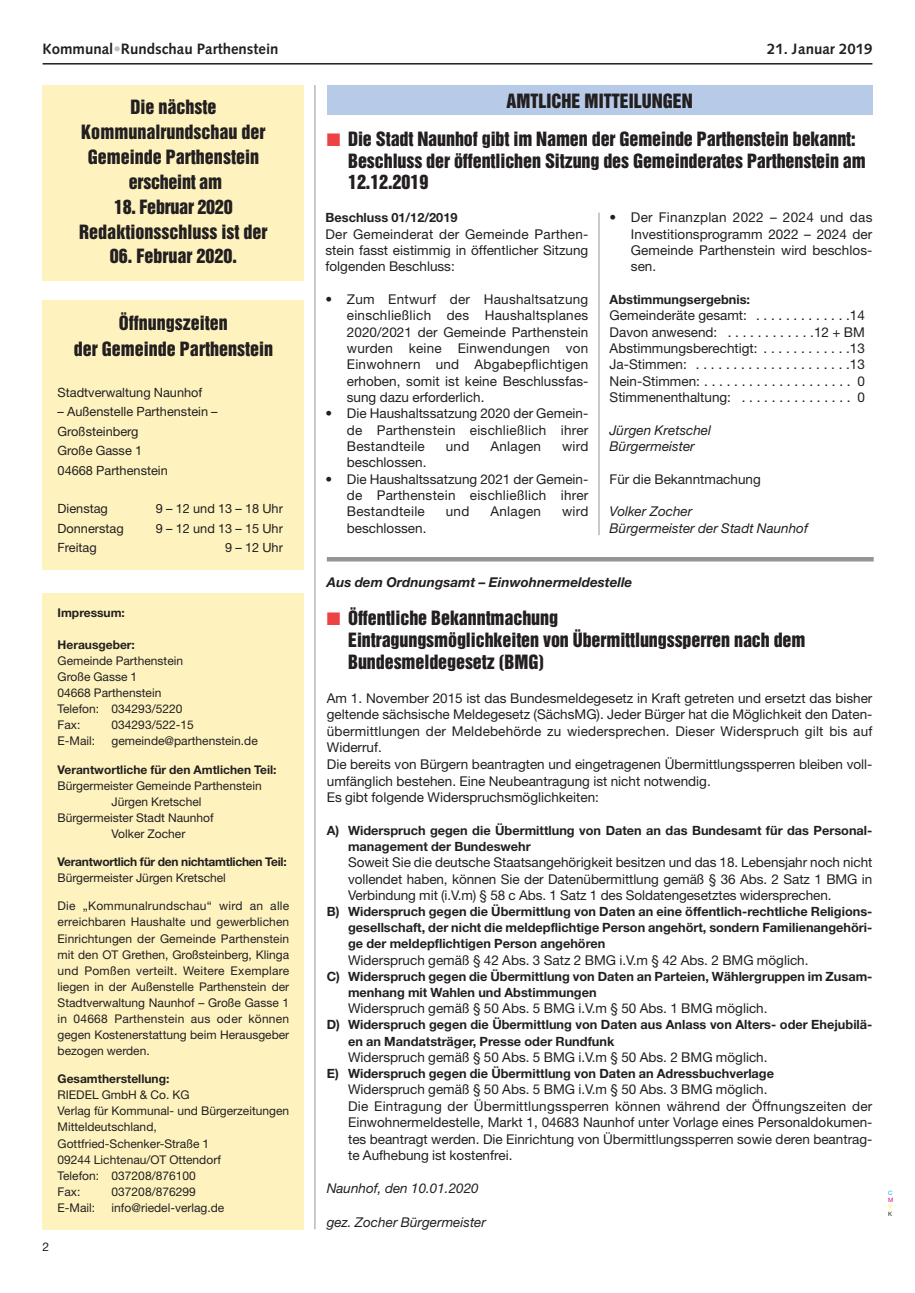
<style>
.page{position:relative;width:915px;height:1293px;background:#fff}
.page>*{position:absolute;margin:0;border:0;box-sizing:border-box;transform-origin:0 0}
.t1{font:18px/24.8px "Helvetica Inserat";letter-spacing:-.005em;color:#231f20;text-align:center}
.t2{font:700 15px "Syntax";color:#231f20}
.t3{font:13.5px/16.4px "Helvetica Neue";color:#231f20;text-align:justify}
.t4{font:italic 13.5px/16.4px "Helvetica Neue";color:#231f20}
.t5{font:italic 700 13.5px "Helvetica Neue";color:#231f20}
.t6{font:13.5px "Helvetica Neue";letter-spacing:.02em;color:#231f20}
.t7{font:700 12.75px/16.2px "Helvetica Neue";color:#231f20}
.t8{font:12.75px/19.5px "Helvetica Neue";color:#231f20}
.t9{font:12px/16px "Helvetica Neue";color:#231f20}
.t10{font:700 12px "Helvetica Neue";color:#231f20}
.t11{font:700 12px "Helvetica Neue";letter-spacing:-.02em;color:#231f20}
.t12{font:6px "Helvetica Neue";color:#00aeef}
.t13{font:6px "Helvetica Neue";color:#ed028c}
.t14{font:6px "Helvetica Neue";color:#fff101}
.t15{font:6px "Helvetica Neue";color:#231f20}
.s1{color:#bcbdc0}
.s2{color:#ee4144}
</style>
<div class="page">
<hr style="left:43px;top:63px;width:829px;height:2px;background:#231f20">
<div style="left:43px;top:85px;width:261px;height:195px;background:#fef3be"></div>
<div style="left:43px;top:301px;width:261px;height:269px;background:#fef3be"></div>
<div style="left:43px;top:593px;width:261px;height:636px;background:#fef3be"></div>
<hr style="left:314px;top:85px;width:1px;height:1144px;background:#939598">
<div style="left:327px;top:85px;width:545px;height:30px;background:#b7cbe8"></div>
<hr style="left:327px;top:557px;width:546px;height:4px;background:#939598">
<hr style="left:598px;top:213px;width:1px;height:322px;background:#939598">
<p class="t2" style="left:43px;top:43px;width:237px">Kommunal<span class="s1">•</span>Rundschau Parthenstein</p>
<p class="t2" style="left:767px;top:43px;width:107px">21. Januar 2019</p>
<h1 class="t1" style="left:81px;top:96px;width:186px">Die nächste<br>Kommunalrundschau der<br>Gemeinde Parthenstein erscheint am</h1>
<h1 class="t1" style="left:79px;top:195px;width:190px">18. Februar 2020<br>Redaktionsschluss ist der</h1>
<h1 class="t1" style="left:110px;top:245px;width:129px">06. Februar 2020.</h1>
<h1 class="t1" style="left:74px;top:311px;width:201px;line-height:25.8px">Öffnungszeiten<br>der Gemeinde Parthenstein</h1>
<p class="t8" style="left:58px;top:384px;width:146px">Stadtverwaltung Naunhof</p>
<p class="t8" style="left:58px;top:403px;width:161px">– Außenstelle Parthenstein –<br>Großsteinberg<br>Große Gasse 1<br>04668 Parthenstein</p>
<p class="t8" style="left:58px;top:500px;width:52px">Dienstag</p>
<p class="t8" style="left:156px;top:500px;width:128px">9 – 12 und 13 – 18 Uhr</p>
<p class="t8" style="left:58px;top:520px;width:68px">Donnerstag</p>
<p class="t8" style="left:156px;top:520px;width:128px">9 – 12 und 13 – 15 Uhr</p>
<p class="t8" style="left:58px;top:539px;width:41px">Freitag</p>
<p class="t8" style="left:225px;top:539px;width:59px">9 – 12 Uhr</p>
<p class="t10" style="left:58px;top:608px;width:69px">Impressum:</p>
<p class="t10" style="left:58px;top:640px;width:79px">Herausgeber:</p>
<p class="t9" style="left:58px;top:654px;width:127px">Gemeinde Parthenstein<br>Große Gasse 1<br>04668 Parthenstein<br>Telefon: 034293/5220<br>Fax:</p>
<p class="t9" style="left:112px;top:718px;width:84px">034293/522-15</p>
<p class="t9" style="left:58px;top:734px;width:39px">E-Mail:</p>
<p class="t9" style="left:112px;top:734px;width:148px">gemeinde@parthenstein.de</p>
<p class="t10" style="left:58px;top:765px;width:220px">Verantwortliche für den Amtlichen Teil:</p>
<p class="t9" style="left:58px;top:778px;width:205px">Bürgermeister Gemeinde Parthenstein</p>
<p class="t9" style="left:112px;top:794px;width:91px">Jürgen Kretschel</p>
<p class="t9" style="left:58px;top:810px;width:157px">Bürgermeister Stadt Naunhof</p>
<p class="t9" style="left:112px;top:826px;width:75px">Volker Zocher</p>
<p class="t11" style="left:58px;top:857px;width:230px">Verantwortlich für den nichtamtlichen Teil:</p>
<p class="t9" style="left:58px;top:871px;width:170px">Bürgermeister Jürgen Kretschel</p>
<p class="t9" style="left:58px;top:899px;width:233px;text-align:justify">Die „Kommunalrundschau“ wird an alle erreichbaren Haushalte und gewerblichen Einrichtungen der Gemeinde Parthenstein mit den OT Grethen, Großsteinberg, Klinga und Pomßen verteilt. Weitere Exemplare liegen in der Außenstelle Parthenstein der Stadtverwaltung Naunhof – Große Gasse 1 in 04668 Par thenstein aus oder können gegen Kostenerstattung beim Heraus geber bezogen werden.</p>
<p class="t10" style="left:58px;top:1074px;width:113px">Gesamtherstellung:</p>
<p class="t9" style="left:58px;top:1088px;width:233px">RIEDEL GmbH &amp; Co. KG<br>Verlag für Kommunal- und Bürgerzeitungen<br>Mitteldeutschland,<br>Gottfried-Schenker-Straße 1<br>09244 Lichtenau/OT Ottendorf<br>Telefon: 037208/876100<br>Fax:</p>
<p class="t9" style="left:112px;top:1184px;width:86px">037208/876299</p>
<p class="t9" style="left:58px;top:1200px;width:39px">E-Mail:</p>
<p class="t9" style="left:112px;top:1200px;width:114px">info@riedel-verlag.de</p>
<p class="t9" style="left:43px;top:1239px;width:8px">2</p>
<h1 class="t1" style="left:506px;top:89px;width:188px">AMTLICHE MITTEILUNGEN</h1>
<h1 class="t1" style="left:348px;top:128px;width:519px;line-height:21.9px;text-align:left;text-indent:-21px"><span class="s2">■</span> Die Stadt Naunhof gibt im Namen der Gemeinde Parthenstein bekannt:<br>Beschluss der öffentlichen Sitzung des Gemeinderates Parthenstein am<br>12.12.2019</h1>
<p class="t7" style="left:325px;top:211px;width:133px">Beschluss 01/12/2019</p>
<p class="t3" style="left:325px;top:227px;width:264px">Der Gemeinderat der Gemeinde Parthen&shy;stein fasst eistimmig in öffentlicher Sitzung folgenden Beschluss:</p>
<p class="t3" style="left:347px;top:292px;width:243px;text-indent:-21px">• Zum Entwurf der Haushaltsatzung einschließlich des Haushaltsplanes 2020/2021 der Gemeinde Parthenstein wurden keine Einwendungen von Einwohnern und Abgabepflichtigen erhoben, somit ist keine Beschlussfas&shy;sung dazu erforderlich.</p>
<p class="t3" style="left:347px;top:406px;width:243px;text-indent:-21px">• Die Haushaltssatzung 2020 der Gemein&shy;de Parthenstein eischließlich ihrer Bestandteile</p>
<p class="t3" style="left:445px;top:439px;width:25px">und</p>
<p class="t6" style="left:490px;top:441px;width:52px">Anlagen</p>
<p class="t3" style="left:562px;top:439px;width:28px">wird</p>
<p class="t3" style="left:347px;top:455px;width:81px">beschlossen.</p>
<p class="t3" style="left:347px;top:472px;width:243px;text-indent:-21px">• Die Haushaltssatzung 2021 der Gemein&shy;de Parthenstein eischließlich ihrer Bestandteile</p>
<p class="t3" style="left:445px;top:504px;width:25px">und</p>
<p class="t6" style="left:490px;top:506px;width:52px">Anlagen</p>
<p class="t3" style="left:562px;top:504px;width:28px">wird</p>
<p class="t3" style="left:347px;top:521px;width:81px">beschlossen.</p>
<p class="t3" style="left:630px;top:211px;width:243px;text-indent:-21px">• Der Finanzplan 2022 – 2024 und das Investitionsprogramm 2022 – 2024 der Gemeinde Parthenstein wird beschlos&shy;sen.</p>
<p class="t7" style="left:609px;top:292px;width:142px">Abstimmungsergebnis:</p>
<p class="t3" style="left:609px;top:309px;width:257px">Gemeinderäte gesamt: . . . . . . . . . . . . .14<br>Davon anwesend: . . . . . . . . . . . .12 + BM Abstimmungsberechtigt: . . . . . . . . . . . .13<br>Ja-Stimmen: . . . . . . . . . . . . . . . . . . . . .13<br>Nein-Stimmen: . . . . . . . . . . . . . . . . . . . . 0<br>Stimmenenthaltung: . . . . . . . . . . . . . . . 0</p>
<p class="t4" style="left:609px;top:423px;width:103px">Jürgen Kretschel<br>Bürgermeister</p>
<p class="t3" style="left:609px;top:472px;width:153px">Für die Bekanntmachung</p>
<p class="t4" style="left:609px;top:504px;width:200px">Volker Zocher<br>Bürgermeister der Stadt Naunhof</p>
<p class="t5" style="left:327px;top:577px;width:307px">Aus dem Ordnungsamt – Einwohnermeldestelle</p>
<h1 class="t1" style="left:348px;top:607px;width:459px;line-height:22.2px;text-align:left;text-indent:-21px"><span class="s2">■</span> Öffentliche Bekanntmachung<br>Eintragungsmöglichkeiten von Übermittlungssperren nach dem<br>Bundesmeldegesetz (BMG)</h1>
<p class="t3" style="left:327px;top:691px;width:547px;text-align:left">Am 1. November 2015 ist das Bundesmeldegesetz in Kraft getreten und ersetzt das bisher geltende sächsische Meldegesetz (SächsMG). Jeder Bürger hat die Möglichkeit den Daten&shy;übermittlungen der Meldebehörde zu wiedersprechen. Dieser Widerspruch gilt bis auf Widerruf.<br>Die bereits von Bürgern beantragten und eingetragenen Übermittlungssperren bleiben voll&shy;umfänglich bestehen. Eine Neubeantragung ist nicht notwendig.<br>Es gibt folgende Widerspruchsmöglichkeiten:</p>
<p class="t7" style="left:348px;top:823px;width:525px;text-indent:-21px">A) Widerspruch gegen die Übermittlung von Daten an das Bundesamt für das Personal&shy;management der Bundeswehr</p>
<p class="t3" style="left:348px;top:855px;width:525px">Soweit Sie die deutsche Staatsangehörigkeit besitzen und das 18. Lebensjahr noch nicht vollendet haben, können Sie der Datenübermittlung gemäß § 36 Abs. 2 Satz 1 BMG in Verbindung mit (i.V.m) § 58 c Abs. 1 Satz 1 des Soldatengesetztes widersprechen.</p>
<p class="t7" style="left:348px;top:905px;width:525px;text-align:justify;text-indent:-21px">B) Widerspruch gegen die Übermittlung von Daten an eine öffentlich-rechtliche Religions&shy;gesellschaft, der nicht die meldepflichtige Person angehört, sondern Familienangehöri&shy;ge der meldepflichtigen Person angehören</p>
<p class="t3" style="left:348px;top:953px;width:462px">Widerspruch gemäß § 42 Abs. 3 Satz 2 BMG i.V.m § 42 Abs. 2 BMG möglich.</p>
<p class="t7" style="left:348px;top:969px;width:525px;text-indent:-21px">C) Widerspruch gegen die Übermittlung von Daten an Parteien, Wählergruppen im Zusam&shy;menhang mit Wahlen und Abstimmungen</p>
<p class="t3" style="left:348px;top:1001px;width:421px">Widerspruch gemäß § 50 Abs. 5 BMG i.V.m § 50 Abs. 1 BMG möglich.</p>
<p class="t7" style="left:348px;top:1018px;width:525px;text-indent:-21px">D) Widerspruch gegen die Übermittlung von Daten aus Anlass von Alters- oder Ehejubilä&shy;en an Mandatsträger, Presse oder Rundfunk</p>
<p class="t3" style="left:348px;top:1050px;width:421px">Widerspruch gemäß § 50 Abs. 5 BMG i.V.m § 50 Abs. 2 BMG möglich.</p>
<p class="t7" style="left:327px;top:1066px;width:448px">E) Widerspruch gegen die Übermittlung von Daten an Adressbuchverlage</p>
<p class="t3" style="left:348px;top:1082px;width:525px;text-align:left">Widerspruch gemäß § 50 Abs. 5 BMG i.V.m § 50 Abs. 3 BMG möglich.<br>Die Eintragung der Übermittlungssperren können während der Öffnungszeiten der Einwohnermeldestelle, Markt 1, 04683 Naunhof unter Vorlage eines Personaldokumen&shy;tes beantragt werden. Die Einrichtung von Übermittlungssperren sowie deren beantrag&shy;te Aufhebung ist kostenfrei.</p>
<p class="t4" style="left:327px;top:1181px;width:153px">Naunhof, den 10.01.2020</p>
<p class="t4" style="left:327px;top:1214px;width:161px">gez. Zocher Bürgermeister</p>
<p class="t12" style="left:887px;top:1190px;width:6px">C</p>
<p class="t13" style="left:887px;top:1197px;width:7px">M</p>
<p class="t14" style="left:887px;top:1204px;width:5px">Y</p>
<p class="t15" style="left:887px;top:1211px;width:6px">K</p>
</div>
